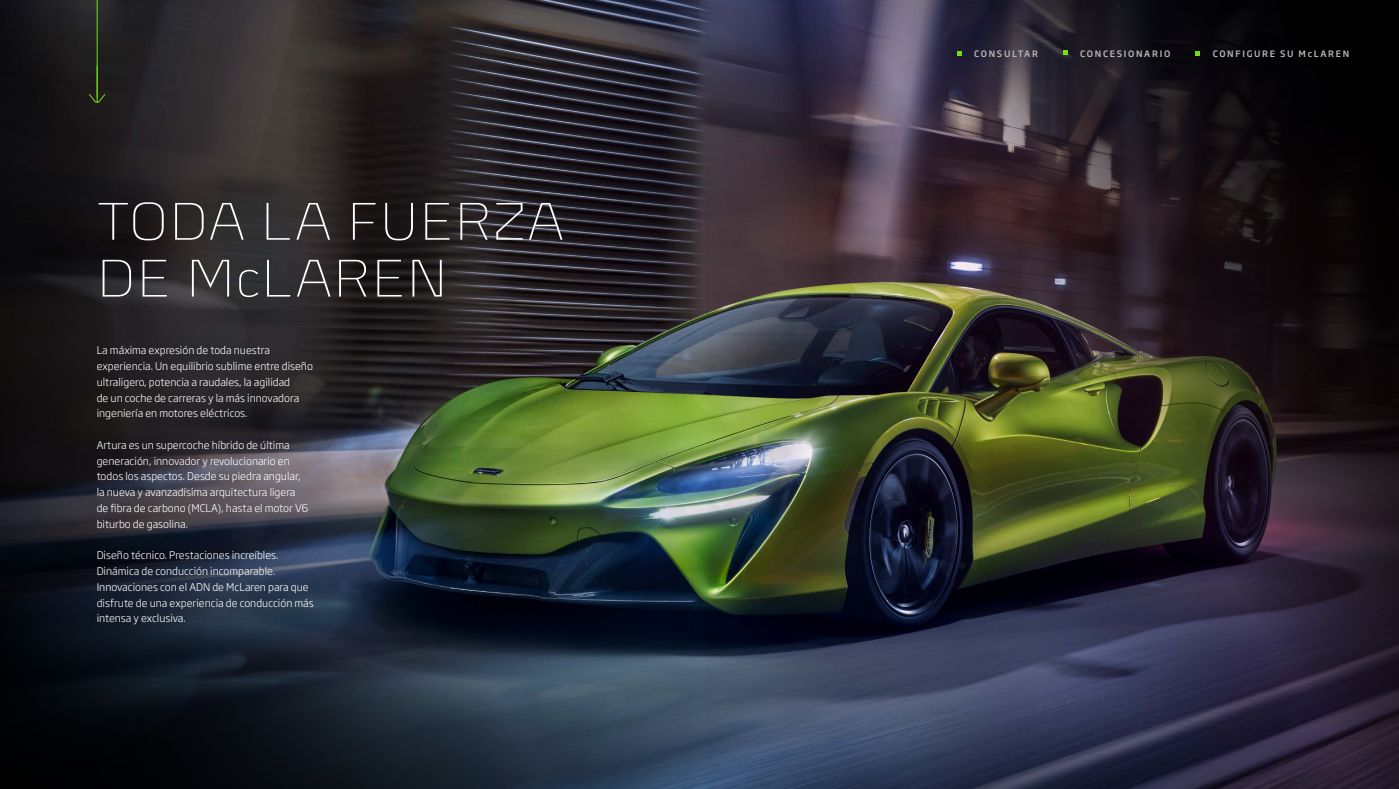
<style>
.page{position:relative;width:1399px;height:789px;background:#fff}
.page>*{position:absolute;margin:0;border:0;box-sizing:border-box;transform-origin:0 0}
.t1{font:300 52.5px/56.9px "Mc Laren Bespoke";letter-spacing:.045em;color:#fff}
.t2{font:300 10.5px/15.8px "Soho Gothic Pro";color:#fff}
.t3{font:500 8.75px "Soho Gothic Pro";letter-spacing:.195em;color:#b6b7b7}
</style>
<div class="page">
<img style="left:707px;top:0;width:692px;height:789px">
<img style="left:0;top:0;width:692px;height:789px">
<hr style="left:97px;top:0;width:1px;height:97px;background:#71df13">
<svg style="left:88px;top:65px;width:18px;height:38px"></svg>
<svg style="left:957px;top:51px;width:5px;height:5px"></svg>
<svg style="left:1063px;top:50px;width:5px;height:5px"></svg>
<svg style="left:1195px;top:51px;width:5px;height:5px"></svg>
<h1 class="t1" style="left:97px;top:193px;width:468px">TODA LA FUERZA<br>DE McLAREN</h1>
<p class="t2" style="left:97px;top:342px;width:218px">La máxima expresión de toda nuestra experiencia. Un equilibrio sublime entre diseño ultraligero, potencia a raudales, la agilidad<br>de un coche de carreras y la más innovadora ingeniería en motores eléctricos.</p>
<p class="t2" style="left:97px;top:436px;width:213px">Artura es un supercoche híbrido de última generación, innovador y revolucionario en todos los aspectos. Desde su piedra angular, la nueva y avanzadísima arquitectura ligera de fibra de carbono (MCLA), hasta el motor V6 biturbo de gasolina.</p>
<p class="t2" style="left:97px;top:547px;width:219px">Diseño técnico. Prestaciones increíbles.<br>Dinámica de conducción incomparable.<br>Innovaciones con el ADN de McLaren para que disfrute de una experiencia de conducción más intensa y exclusiva.</p>
<p class="t3" style="left:974px;top:46px;width:65px">CONSULTAR</p>
<p class="t3" style="left:1080px;top:46px;width:92px">CONCESIONARIO</p>
<p class="t3" style="left:1213px;top:46px;width:138px">CONFIGURE SU McLAREN</p>
</div>
